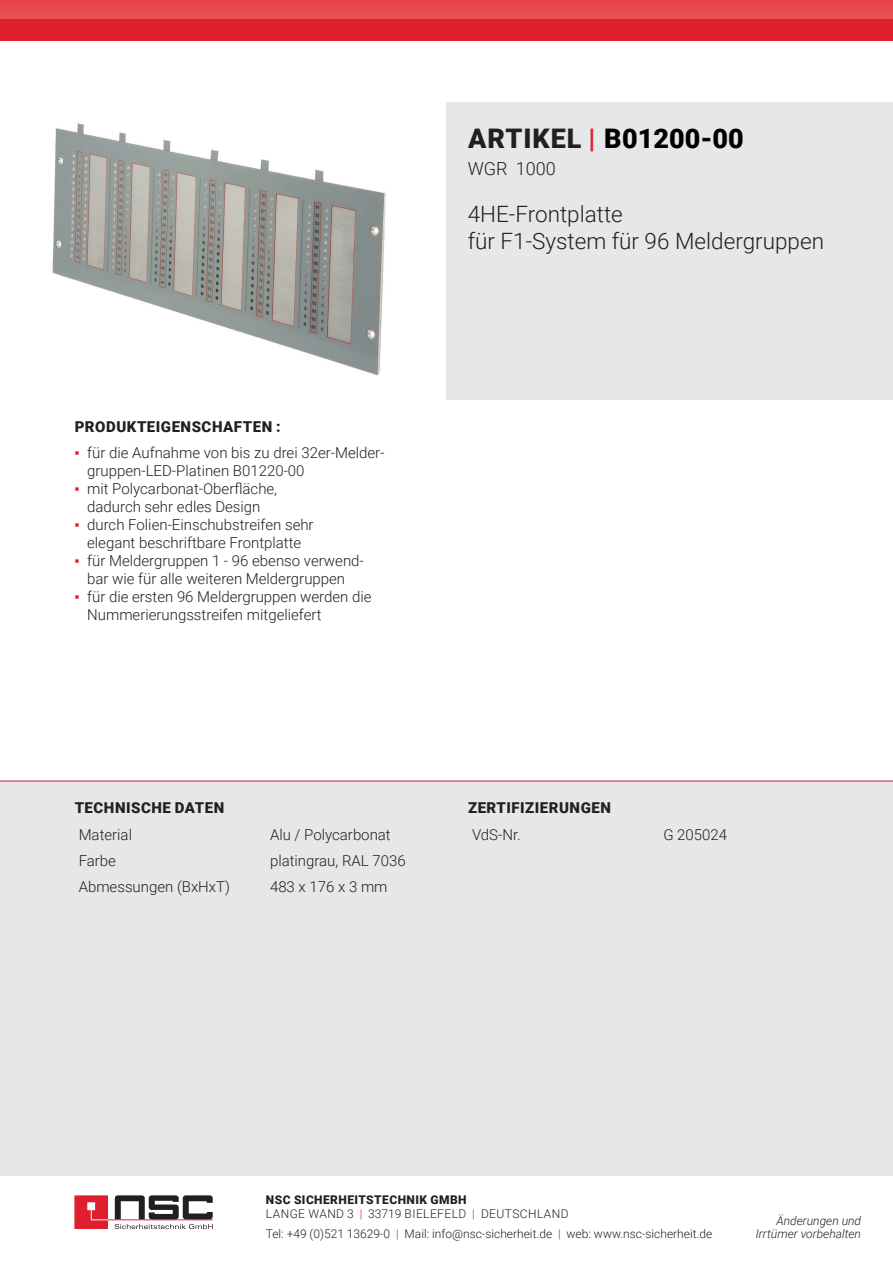
<style>
.page{position:relative;width:893px;height:1263px;background:#fff}
.page>*{position:absolute;margin:0;border:0;box-sizing:border-box;transform-origin:0 0}
.t1{font:900 27px "Roboto";letter-spacing:.015em;color:#000001}
.t2{font:300 22.5px/27px "Roboto";color:#231f20}
.t3{font:300 18px "Roboto";color:#231f20}
.t4{font:300 15px/18px "Roboto";color:#231f20;text-align:center}
.t5{font:900 15px "Roboto";letter-spacing:.035em;color:#231f20}
.t6{font:300 12px "Roboto";color:#231f20}
.t7{font:300 12px/13.5px "Roboto";letter-spacing:.035em;color:#231f20}
.t8{font:italic 300 12px/13.5px "Roboto";color:#231f20;text-align:right}
.s1{font-family:"Arial Narrow";font-weight:400;color:#df1f2e}
.s2{color:#df1f2e}
.s3{color:#231f20}
.s4{font-weight:900}
</style>
<div class="page">
<div style="left:0;top:781px;width:893px;height:395px;background:#e6e7e9"></div>
<div style="left:446px;top:102px;width:447px;height:298px;background:#e6e7e9"></div>
<hr style="left:0;top:781px;width:893px;height:1px;background:#df1f2e">
<div style="left:0;top:0;width:893px;height:40px;background:#df1f2e"></div>
<div style="left:0;top:0;width:893px;height:19px;background:#e64b4e"></div>
<svg style="left:74px;top:1195px;width:139px;height:34px"></svg>
<img style="left:52px;top:123px;width:334px;height:252px">
<p class="t5" style="left:75px;top:416px;width:208px">PRODUKTEIGENSCHAFTEN :</p>
<p class="t4" style="left:87px;top:443px;width:299px;text-align:left;text-indent:-13px"><span class="s1">▪</span><span class="s2">▪</span> für die Aufnahme von bis zu drei 32er-Melder&shy;gruppen-LED-Platinen B01220-00</p>
<p class="t4" style="left:74px;top:479px;width:204px"><span class="s1">▪</span><span class="s2">▪</span> mit Polycarbonat-Oberfläche, dadurch sehr edles Design</p>
<p class="t4" style="left:74px;top:515px;width:241px"><span class="s1">▪</span><span class="s2">▪</span> durch Folien-Einschubstreifen sehr elegant beschriftbare Frontplatte</p>
<p class="t4" style="left:74px;top:551px;width:291px"><span class="s1">▪</span><span class="s2">▪</span> für Meldergruppen 1 - 96 ebenso verwend&shy;bar wie für alle weiteren Meldergruppen</p>
<p class="t4" style="left:87px;top:587px;width:286px;text-align:left;text-indent:-13px"><span class="s1">▪</span><span class="s2">▪</span> für die ersten 96 Meldergruppen werden die<br>Nummerierungsstreifen mitgeliefert</p>
<h1 class="t1" style="left:468px;top:119px;width:277px"><span class="s3">ARTIKEL</span> <span class="s2">|</span> B01200-00</h1>
<p class="t3" style="left:468px;top:156px;width:90px">WGR 1000</p>
<h2 class="t2" style="left:468px;top:199px;width:358px">4HE-Frontplatte<br>für F1-System für 96 Meldergruppen</h2>
<p class="t5" style="left:75px;top:797px;width:151px">TECHNISCHE DATEN</p>
<p class="t5" style="left:468px;top:797px;width:144px">ZERTIFIZIERUNGEN</p>
<p class="t4" style="left:79px;top:825px;width:55px">Material</p>
<p class="t4" style="left:270px;top:825px;width:122px">Alu / Polycarbonat</p>
<p class="t4" style="left:472px;top:825px;width:50px">VdS-Nr.</p>
<p class="t4" style="left:663px;top:825px;width:65px">G 205024</p>
<p class="t4" style="left:79px;top:851px;width:39px">Farbe</p>
<p class="t4" style="left:270px;top:851px;width:137px">platingrau, RAL 7036</p>
<p class="t4" style="left:79px;top:877px;width:153px">Abmessungen (BxHxT)</p>
<p class="t4" style="left:270px;top:877px;width:119px">483 x 176 x 3 mm</p>
<p class="t7" style="left:266px;top:1193px;width:304px"><span class="s4">NSC SICHERHEITSTECHNIK GMBH<br></span>LANGE WAND 3 <span class="s2">|</span> 33719 BIELEFELD <span class="s2">|</span> DEUTSCHLAND</p>
<p class="t6" style="left:266px;top:1225px;width:448px">Tel: +49 (0)521 13629-0 <span class="s2">|</span> Mail: info@nsc-sicherheit.de <span class="s2">|</span> web: www.nsc-sicherheit.de</p>
<p class="t8" style="left:756px;top:1213px;width:107px">Änderungen und<br>Irrtümer vorbehalten</p>
</div>
